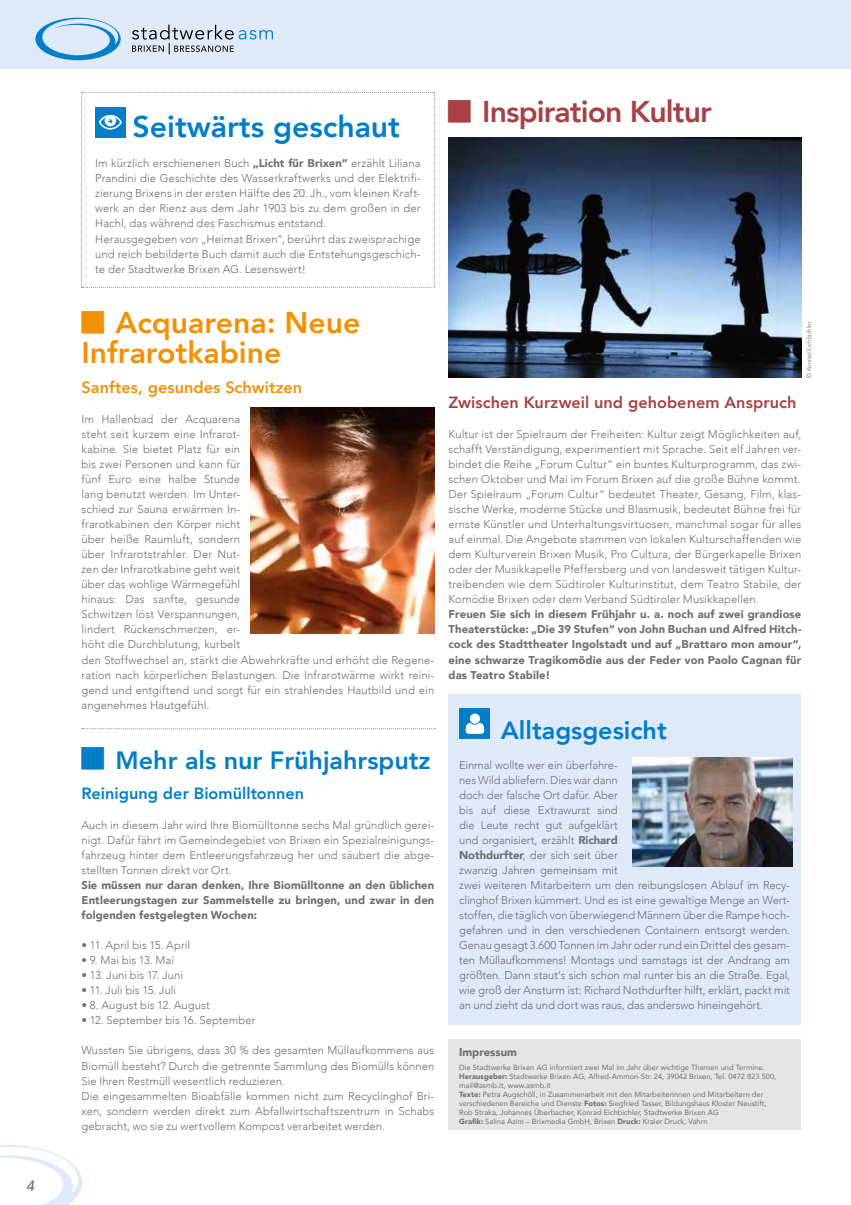
<style>
.page{position:relative;width:851px;height:1205px;background:#fff}
.page>*{position:absolute;margin:0;border:0;box-sizing:border-box;transform-origin:0 0}
.t1{font:800 30px/30px "Avenir";color:#f39105}
.t2{font:800 30px "Avenir";letter-spacing:-.03em;color:#a74146}
.t3{font:800 30px "Avenir";color:#007ec7}
.t4{font:800 25px "Avenir";color:#007ec7}
.t5{font:800 16.25px "Avenir";letter-spacing:.005em;color:#a74146}
.t6{font:800 16.25px "Avenir";color:#007ec7}
.t7{font:800 16.25px "Avenir";letter-spacing:.005em;color:#f39105}
.t8{font:italic 500 15px "Avenir";color:#706f6f}
.t9{font:300 11.25px/15px "Avenir";letter-spacing:.005em;color:#706f6f}
.t10{font:900 11.25px/15px "Avenir";letter-spacing:.01em;color:#706f6f;text-align:justify}
.t11{font:7.5px/9px "Avenir";color:#706f6f}
.t12{font:6.25px "Avenir";color:#706f6f;scale:.95 1}
.s1{font-weight:900}
</style>
<div class="page">
<svg style="left:0;top:1145px;width:82px;height:60px"></svg>
<div style="left:0;top:0;width:850px;height:69px;background:#dfeaf9"></div>
<svg style="left:35px;top:18px;width:86px;height:42px"></svg>
<svg style="left:132px;top:25px;width:141px;height:29px"></svg>
<div style="left:448px;top:693px;width:353px;height:331px;background:#dfeaf9"></div>
<svg style="left:82px;top:728px;width:353px;height:1px"></svg>
<img style="left:632px;top:757px;width:160px;height:109px">
<div style="left:459px;top:709px;width:31px;height:30px;background:#007ec7"></div>
<svg style="left:465px;top:713px;width:19px;height:21px"></svg>
<div style="left:448px;top:1039px;width:353px;height:90px;background:#e5e5e5"></div>
<img style="left:448px;top:137px;width:352px;height:241px">
<img style="left:251px;top:408px;width:183px;height:225px">
<svg style="left:81px;top:92px;width:354px;height:196px"></svg>
<h3 class="t8" style="left:26px;top:1177px;width:10px">4</h3>
<h1 class="t3" style="left:132px;top:103px;width:269px">Seitwärts geschaut</h1>
<p class="t9" style="left:95px;top:156px;width:327px">Im kürzlich erschienenen Buch <span class="s1">„Licht für Brixen“</span> erzählt Liliana Prandini die Geschichte des Wasserkraftwerks und der Elektrifi&shy;zierung Brixens in der ersten Hälfte des 20. Jh., vom kleinen Kraft&shy;werk an der Rienz aus dem Jahr 1903 bis zu dem großen in der Hachl, das während des Faschismus entstand.<br>Herausgegeben von „Heimat Brixen“, berührt das zweisprachige und reich bebilderte Buch damit auch die Entstehungsgeschich&shy;te der Stadtwerke Brixen AG. Lesenswert!</p>
<h1 class="t2" style="left:482px;top:88px;width:231px">Inspiration Kultur</h1>
<h1 class="t1" style="left:81px;top:307px;width:280px;text-indent:34px">Acquarena: Neue<br>Infrarotkabine</h1>
<h3 class="t7" style="left:81px;top:375px;width:222px">Sanftes, gesundes Schwitzen</h3>
<p class="t9" style="left:81px;top:412px;width:354px">Im Hallenbad der Acquarena<br>steht seit kurzem eine Infrarot-<br>kabine. Sie bietet Platz für ein<br>bis zwei Personen und kann für<br>fünf Euro eine halbe Stunde<br>lang benutzt werden. Im Unter-<br>schied zur Sauna erwärmen In-<br>frarotkabinen den Körper nicht<br>über heiße Raumluft, sondern<br>über Infrarotstrahler. Der Nut-<br>zen der Infrarotkabine geht weit<br>über das wohlige Wärmegefühl<br>hinaus: Das sanfte, gesunde<br>Schwitzen löst Verspannungen,<br>lindert Rückenschmerzen, er-<br>höht die Durchblutung, kurbelt<br>den Stoffwechsel an, stärkt die Abwehrkräfte und erhöht die Regene&shy;ration nach körperlichen Belastungen. Die Infrarotwärme wirkt reini&shy;gend und entgiftend und sorgt für ein strahlendes Hautbild und ein angenehmes Hautgefühl.</p>
<h2 class="t4" style="left:115px;top:740px;width:317px">Mehr als nur Frühjahrsputz</h2>
<h3 class="t6" style="left:81px;top:780px;width:224px">Reinigung der Biomülltonnen</h3>
<p class="t9" style="left:81px;top:817px;width:354px;text-align:justify">Auch in diesem Jahr wird Ihre Biomülltonne sechs Mal gründlich gerei&shy;nigt. Dafür fährt im Gemeindegebiet von Brixen ein Spezialreinigungs&shy;fahrzeug hinter dem Entleerungsfahrzeug her und säubert die abge&shy;stellten Tonnen direkt vor Ort.</p>
<p class="t10" style="left:81px;top:877px;width:354px">Sie müssen nur daran denken, Ihre Biomülltonne an den üblichen Entleerungstagen zur Sammelstelle zu bringen, und zwar in den folgenden festgelegten Wochen:</p>
<p class="t9" style="left:81px;top:938px;width:110px">• 11. April bis 15. April</p>
<p class="t9" style="left:81px;top:953px;width:94px">• 9. Mai bis 13. Mai</p>
<p class="t9" style="left:81px;top:968px;width:103px">• 13. Juni bis 17. Juni</p>
<p class="t9" style="left:81px;top:983px;width:96px">• 11. Juli bis 15. Juli</p>
<p class="t9" style="left:81px;top:998px;width:130px">• 8. August bis 12. August</p>
<p class="t9" style="left:81px;top:1013px;width:175px">• 12. September bis 16. September</p>
<p class="t9" style="left:81px;top:1043px;width:354px">Wussten Sie übrigens, dass 30 % des gesamten Müllaufkommens aus Biomüll besteht? Durch die getrennte Sammlung des Biomülls können Sie Ihren Restmüll wesentlich reduzieren.<br>Die eingesammelten Bioabfälle kommen nicht zum Recyclinghof Bri&shy;xen, sondern werden direkt zum Abfallwirtschaftszentrum in Schabs gebracht, wo sie zu wertvollem Kompost verarbeitet werden.</p>
<p class="t12" style="left:805px;top:378px;width:61px;rotate:-90deg">© Konrad Eichbichler</p>
<h3 class="t5" style="left:448px;top:390px;width:349px">Zwischen Kurzweil und gehobenem Anspruch</h3>
<p class="t9" style="left:448px;top:427px;width:354px;text-align:justify">Kultur ist der Spielraum der Freiheiten: Kultur zeigt Möglichkeiten auf, schafft Verständigung, experimentiert mit Sprache. Seit elf Jahren ver&shy;bindet die Reihe „Forum Cultur“ ein buntes Kulturprogramm, das zwi&shy;schen Oktober und Mai im Forum Brixen auf die große Bühne kommt.<br>Der Spielraum „Forum Cultur“ bedeutet Theater, Gesang, Film, klas&shy;sische Werke, moderne Stücke und Blasmusik, bedeutet Bühne frei für ernste Künstler und Unterhaltungsvirtuosen, manchmal sogar für alles auf einmal. Die Angebote stammen von lokalen Kulturschaffenden wie dem Kulturverein Brixen Musik, Pro Cultura, der Bürgerkapelle Brixen oder der Musikkapelle Pfeffersberg und von landesweit tätigen Kultur&shy;treibenden wie dem Südtiroler Kulturinstitut, dem Teatro Stabile, der Komödie Brixen oder dem Verband Südtiroler Musikkapellen.</p>
<p class="t10" style="left:448px;top:607px;width:354px">Freuen Sie sich in diesem Frühjahr u. a. noch auf zwei grandiose Theaterstücke: „Die 39 Stufen“ von John Buchan und Alfred Hitch&shy;cock des Stadttheater Ingolstadt und auf „Brattaro mon amour“, eine schwarze Tragikomödie aus der Feder von Paolo Cagnan für das Teatro Stabile!</p>
<h2 class="t4" style="left:500px;top:710px;width:168px">Alltagsgesicht</h2>
<p class="t9" style="left:459px;top:757px;width:332px">Einmal wollte wer ein überfahre-<br>nes Wild abliefern. Dies war dann<br>doch der falsche Ort dafür. Aber<br>bis auf diese Extrawurst sind<br>die Leute recht gut aufgeklärt<br>und organisiert, erzählt <span class="s1">Richard<br>Nothdurfter</span>, der sich seit über<br>zwanzig Jahren gemeinsam mit<br>zwei weiteren Mitarbeitern um den reibungslosen Ablauf im Recy&shy;clinghof Brixen kümmert. Und es ist eine gewaltige Menge an Wert&shy;stoffen, die täglich von überwiegend Männern über die Rampe hoch&shy;gefahren und in den verschiedenen Containern entsorgt werden.<br>Genau gesagt 3.600 Tonnen im Jahr oder rund ein Drittel des gesam&shy;ten Müllaufkommens! Montags und samstags ist der Andrang am größten. Dann staut‘s sich schon mal runter bis an die Straße. Egal, wie groß der Ansturm ist: Richard Nothdurfter hilft, erklärt, packt mit an und zieht da und dort was raus, das anderswo hineingehört.</p>
<p class="t10" style="left:459px;top:1044px;width:59px">Impressum</p>
<p class="t11" style="left:459px;top:1062px;width:318px">Die Stadtwerke Brixen AG informiert zwei Mal im Jahr über wichtige Themen und Termine.<br><span class="s1">Herausgeber:</span> Stadtwerke Brixen AG, Alfred-Ammon-Str. 24, 39042 Brixen, Tel. 0472 823 500, mail@asmb.it, www.asmb.it<br><span class="s1">Texte:</span> Petra Augschöll, in Zusammenarbeit mit den Mitarbeiterinnen und Mitarbeitern der verschiedenen Bereiche und Dienste <span class="s1">Fotos:</span> Siegfried Tasser, Bildungshaus Kloster Neustift, Rob Straka, Johannes Überbacher, Konrad Eichbichler, Stadtwerke Brixen AG<br><span class="s1">Grafik:</span> Salina Azim – Brixmedia GmbH, Brixen <span class="s1">Druck:</span> Kraler Druck, Vahrn</p>
</div>
